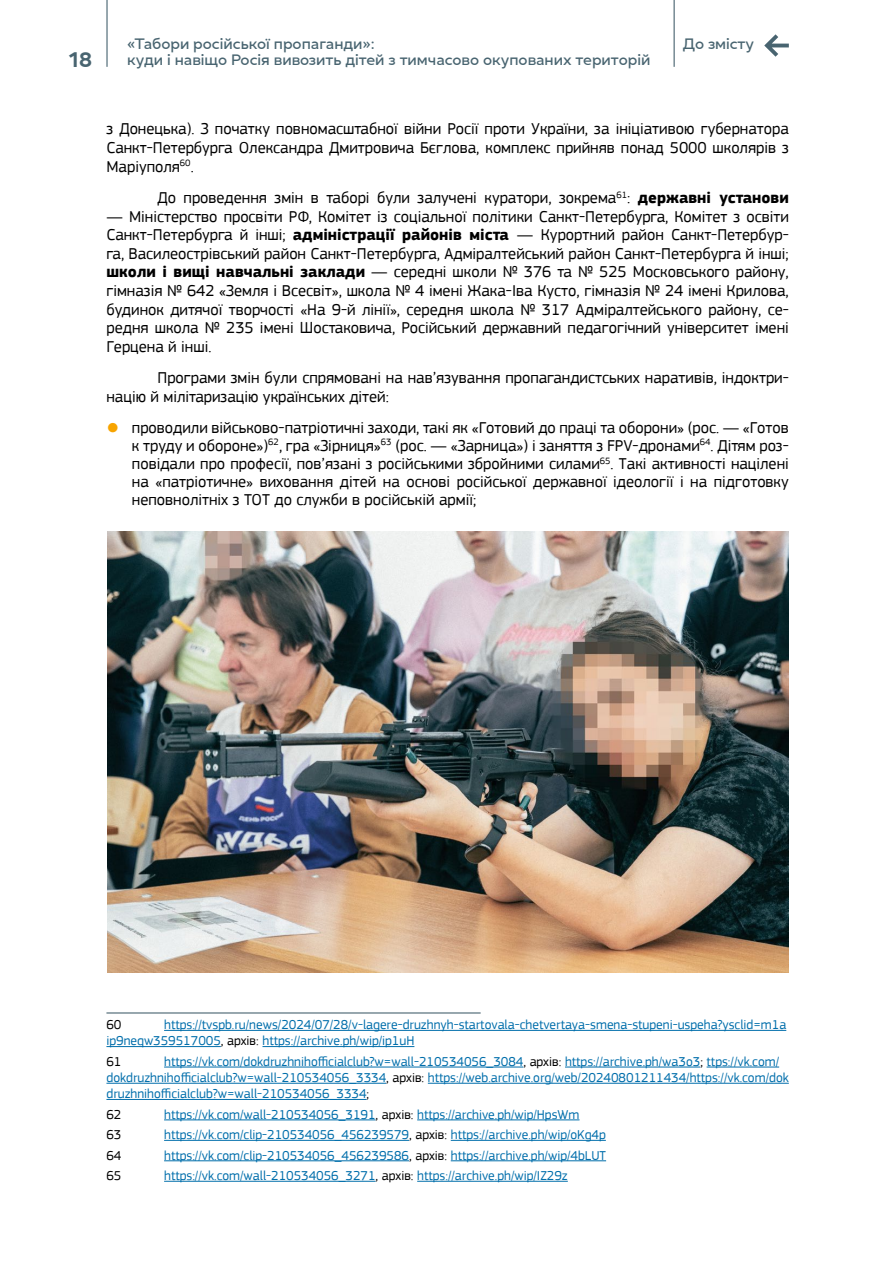
<style>
.page{position:relative;width:893px;height:1263px;background:#fff}
.page>*{position:absolute;margin:0;border:0;box-sizing:border-box;transform-origin:0 0}
.t1{font:700 21px "Golca";color:#486470}
.t2{font:16.5px/18.6px "PF Square Sans Pro";color:#000;text-align:justify}
.t3{font:500 15px "Golca";color:#486470}
.t4{font:13.5px/16.2px "PF Square Sans Pro";color:#006eab}
.t5{font:13.5px "PF Square Sans Pro";color:#000}
.s1{font-weight:700}
.s2{font-size:15px;color:#f7a400}
.s3{color:#000}
</style>
<div class="page">
<hr style="left:106px;top:0;width:2px;height:67px;background:#486470">
<hr style="left:674px;top:0;width:1px;height:67px;background:#486470">
<svg style="left:764px;top:34px;width:25px;height:23px"></svg>
<hr style="left:106px;top:1012px;width:375px;height:1px;background:#486470">
<hr style="left:164px;top:1030px;width:622px;height:1px;background:#006eab">
<hr style="left:106px;top:1046px;width:115px;height:1px;background:#006eab">
<hr style="left:262px;top:1046px;width:152px;height:1px;background:#006eab">
<hr style="left:164px;top:1067px;width:359px;height:1px;background:#006eab">
<hr style="left:565px;top:1067px;width:135px;height:1px;background:#006eab">
<hr style="left:707px;top:1067px;width:72px;height:1px;background:#006eab">
<hr style="left:106px;top:1083px;width:280px;height:1px;background:#006eab">
<hr style="left:428px;top:1083px;width:361px;height:1px;background:#006eab">
<hr style="left:106px;top:1099px;width:261px;height:1px;background:#006eab">
<hr style="left:164px;top:1119px;width:212px;height:1px;background:#006eab">
<hr style="left:417px;top:1119px;width:162px;height:1px;background:#006eab">
<hr style="left:164px;top:1140px;width:245px;height:1px;background:#006eab">
<hr style="left:451px;top:1140px;width:155px;height:1px;background:#006eab">
<hr style="left:164px;top:1160px;width:245px;height:1px;background:#006eab">
<hr style="left:451px;top:1160px;width:155px;height:1px;background:#006eab">
<hr style="left:164px;top:1181px;width:212px;height:1px;background:#006eab">
<hr style="left:417px;top:1181px;width:151px;height:1px;background:#006eab">
<img style="left:108px;top:532px;width:681px;height:441px">
<p class="t3" style="left:127px;top:34px;width:249px">«Табори російської пропаганди»:</p>
<p class="t1" style="left:69px;top:46px;width:25px">18</p>
<p class="t3" style="left:127px;top:50px;width:525px">куди і навіщо Росія вивозить дітей з тимчасово окупованих територій</p>
<p class="t3" style="left:683px;top:34px;width:73px">До змісту</p>
<p class="t2" style="left:106px;top:120px;width:684px">з Донецька). З початку повномасштабної війни Росії проти України, за ініціативою губернатора Санкт-Петербурга Олександра Дмитровича Бєглова, комплекс прийняв понад 5000 школярів з Маріуполя<sup>60</sup>.</p>
<p class="t2" style="left:157px;top:188px;width:633px">До проведення змін в таборі були залучені куратори, зокрема<sup>61</sup>: <span class="s1">державні установи</span></p>
<p class="t2" style="left:106px;top:207px;width:684px">— Міністерство просвіти РФ, Комітет із соціальної політики Санкт-Петербурга, Комітет з освіти Санкт-Петербурга й інші; <span class="s1">адміністрації районів міста</span> — Курортний район Санкт-Петербур&shy;га, Василеострівський район Санкт-Петербурга, Адміралтейський район Санкт-Петербурга й інші; <span class="s1">школи і вищі навчальні заклади</span> — середні школи № 376 та № 525 Московського району, гімназія № 642 «Земля і Всесвіт», школа № 4 імені Жака-Іва Кусто, гімназія № 24 імені Крилова, будинок дитячої творчості «На 9-й лінії», середня школа № 317 Адміралтейського району, се&shy;редня школа № 235 імені Шостаковича, Російський державний педагогічний університет імені Герцена й інші.</p>
<p class="t2" style="left:106px;top:369px;width:684px;text-indent:51px">Програми змін були спрямовані на нав’язування пропагандистських наративів, індоктри&shy;націю й мілітаризацію українських дітей:</p>
<p class="t2" style="left:132px;top:418px;width:658px;line-height:18.1px;text-indent:-26px"><span class="s2">●</span> проводили військово-патріотичні заходи, такі як «Готовий до праці та оборони» (рос. — «Готов к труду и обороне»)<sup>62</sup>, гра «Зірниця»<sup>63</sup> (рос. — «Зарница») і заняття з FPV-дронами<sup>64</sup>. Дітям роз&shy;повідали про професії, пов’язані з російськими збройними силами<sup>65</sup>. Такі активності націлені на «патріотичне» виховання дітей на основі російської державної ідеології і на підготовку неповнолітніх з ТОТ до служби в російській армії;</p>
<p class="t4" style="left:106px;top:1017px;width:681px;text-indent:58px">https://tvspb.ru/news/2024/07/28/v-lagere-druzhnyh-startovala-chetvertaya-smena-stupeni-uspeha?ysclid=m1a ip9neqw359517005<span class="s3">, архів:</span> https://archive.ph/wip/ip1uH</p>
<p class="t5" style="left:106px;top:1053px;width:17px">61</p>
<p class="t5" style="left:106px;top:1017px;width:17px">60</p>
<p class="t4" style="left:106px;top:1053px;width:684px;text-indent:58px">https://vk.com/dokdruzhnihofficialclub?w=wall-210534056_3084<span class="s3">, архів:</span> https://archive.ph/wa3o3<span class="s3">;</span> ttps://vk.com/ dokdruzhnihofficialclub?w=wall-210534056_3334<span class="s3">, архів:</span> https://web.archive.org/web/20240801211434/https://vk.com/dok druzhnihofficialclub?w=wall-210534056_3334<span class="s3">;</span></p>
<p class="t5" style="left:106px;top:1106px;width:17px">62</p>
<p class="t4" style="left:164px;top:1106px;width:417px">https://vk.com/wall-210534056_3191<span class="s3">, архів:</span> https://archive.ph/wip/HpsWm</p>
<p class="t5" style="left:106px;top:1127px;width:17px">63</p>
<p class="t4" style="left:164px;top:1127px;width:443px">https://vk.com/clip-210534056_456239579<span class="s3">, архів:</span> https://archive.ph/wip/oKg4p</p>
<p class="t5" style="left:106px;top:1147px;width:17px">64</p>
<p class="t4" style="left:164px;top:1147px;width:443px">https://vk.com/clip-210534056_456239586<span class="s3">, архів:</span> https://archive.ph/wip/4bLUT</p>
<p class="t5" style="left:106px;top:1168px;width:17px">65</p>
<p class="t4" style="left:164px;top:1167px;width:405px">https://vk.com/wall-210534056_3271<span class="s3">, архів:</span> https://archive.ph/wip/IZ29z</p>
</div>
